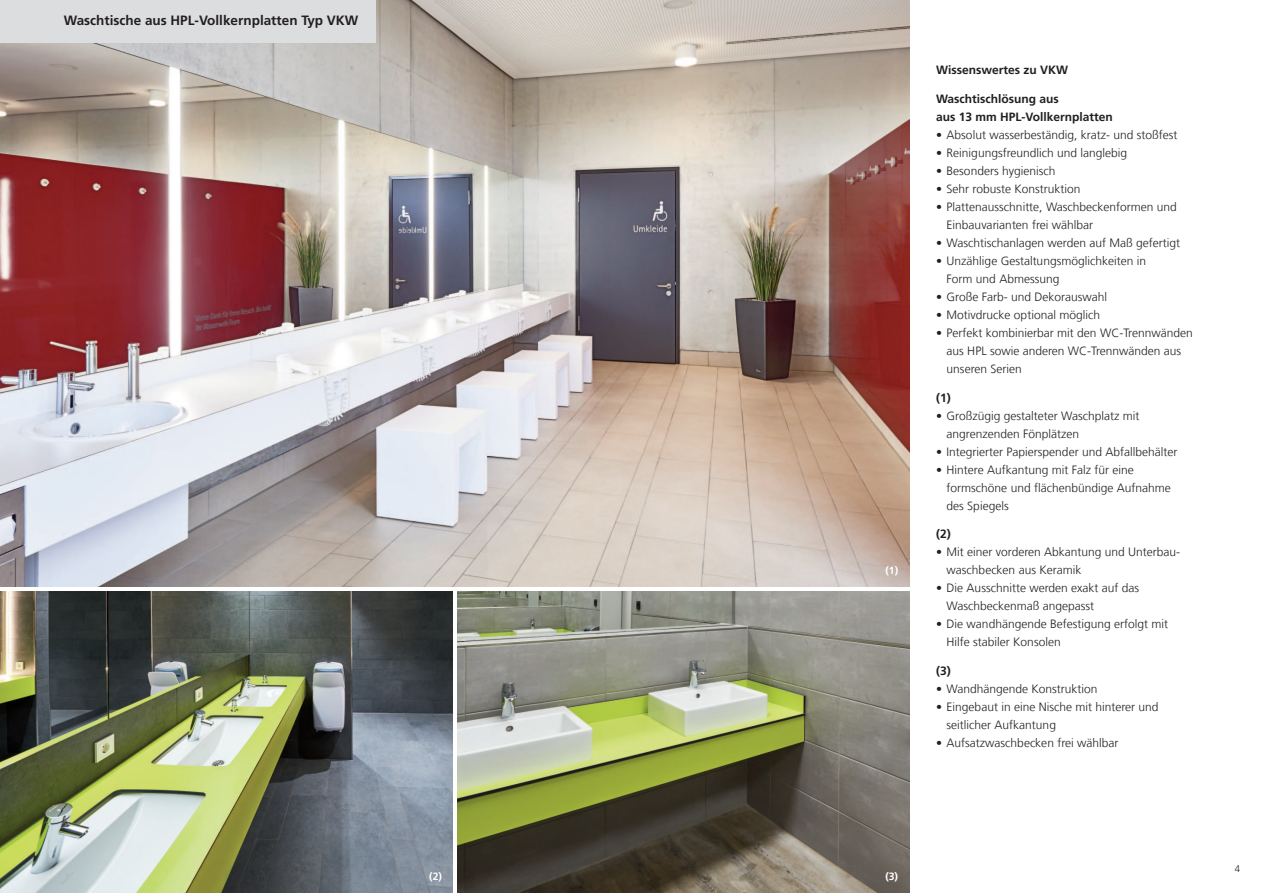
<style>
.page{position:relative;width:1263px;height:893px;background:#fff}
.page>*{position:absolute;margin:0;border:0;box-sizing:border-box;transform-origin:0 0}
.t1{font:700 13.5px "Frutiger LT Com";color:#231f20}
.t2{font:300 12px/18px "Frutiger LT Com";color:#231f20}
.t3{font:700 12px/18px "Frutiger LT Com";color:#231f20}
.t4{font:700 10.5px "Frutiger LT Com";color:#fff}
.t5{font:300 9.6px "Frutiger LT Com";color:#231f20}
</style>
<div class="page">
<img style="left:0;top:0;width:909px;height:587px">
<img style="left:457px;top:591px;width:452px;height:302px">
<img style="left:0;top:591px;width:453px;height:302px">
<div style="left:0;top:0;width:375px;height:43px;background:#dcdddf"></div>
<p class="t1" style="left:64px;top:15px;width:296px">Waschtische aus HPL-Vollkernplatten Typ VKW</p>
<p class="t4" style="left:429px;top:872px;width:14px">(2)</p>
<p class="t4" style="left:885px;top:566px;width:14px">(1)</p>
<p class="t3" style="left:936px;top:62px;width:134px">Wissenswertes zu VKW</p>
<p class="t3" style="left:936px;top:91px;width:178px">Waschtischlösung aus<br>aus 13 mm HPL-Vollkernplatten</p>
<p class="t2" style="left:936px;top:127px;width:243px">• Absolut wasserbeständig, kratz- und stoßfest</p>
<p class="t2" style="left:936px;top:145px;width:193px">• Reinigungsfreundlich und langlebig</p>
<p class="t2" style="left:936px;top:163px;width:121px">• Besonders hygienisch</p>
<p class="t2" style="left:936px;top:181px;width:146px">• Sehr robuste Konstruktion</p>
<p class="t2" style="left:947px;top:199px;width:232px;text-indent:-11px">• Plattenausschnitte, Waschbeckenformen und<br>Einbauvarianten frei wählbar</p>
<p class="t2" style="left:936px;top:235px;width:245px">• Waschtischanlagen werden auf Maß gefertigt</p>
<p class="t2" style="left:947px;top:253px;width:201px;text-indent:-11px">• Unzählige Gestaltungsmöglichkeiten in<br>Form und Abmessung</p>
<p class="t2" style="left:936px;top:289px;width:173px">• Große Farb- und Dekorauswahl</p>
<p class="t2" style="left:936px;top:307px;width:165px">• Motivdrucke optional möglich</p>
<p class="t2" style="left:947px;top:325px;width:248px;text-indent:-11px">• Perfekt kombinierbar mit den WC-Trennwänden aus HPL sowie anderen WC-Trennwänden aus unseren Serien</p>
<p class="t3" style="left:936px;top:390px;width:16px">(1)</p>
<p class="t2" style="left:947px;top:408px;width:194px;text-indent:-11px">• Großzügig gestalteter Waschplatz mit angrenzenden Fönplätzen</p>
<p class="t2" style="left:936px;top:444px;width:243px">• Integrierter Papierspender und Abfallbehälter</p>
<p class="t2" style="left:947px;top:462px;width:226px;text-indent:-11px">• Hintere Aufkantung mit Falz für eine formschöne und flächenbündige Aufnahme des Spiegels</p>
<p class="t3" style="left:936px;top:526px;width:16px">(2)</p>
<p class="t2" style="left:947px;top:544px;width:235px;text-indent:-11px">• Mit einer vorderen Abkantung und Unterbau&shy;waschbecken aus Keramik</p>
<p class="t2" style="left:947px;top:580px;width:194px;text-indent:-11px">• Die Ausschnitte werden exakt auf das<br>Waschbeckenmaß angepasst</p>
<p class="t2" style="left:947px;top:616px;width:223px;text-indent:-11px">• Die wandhängende Befestigung erfolgt mit<br>Hilfe stabiler Konsolen</p>
<p class="t3" style="left:936px;top:663px;width:16px">(3)</p>
<p class="t2" style="left:936px;top:681px;width:163px">• Wandhängende Konstruktion</p>
<p class="t2" style="left:947px;top:699px;width:213px;text-indent:-11px">• Eingebaut in eine Nische mit hinterer und seitlicher Aufkantung</p>
<p class="t2" style="left:936px;top:735px;width:184px">• Aufsatzwaschbecken frei wählbar</p>
<p class="t4" style="left:885px;top:872px;width:14px">(3)</p>
<p class="t5" style="left:1235px;top:864px;width:7px">4</p>
</div>
